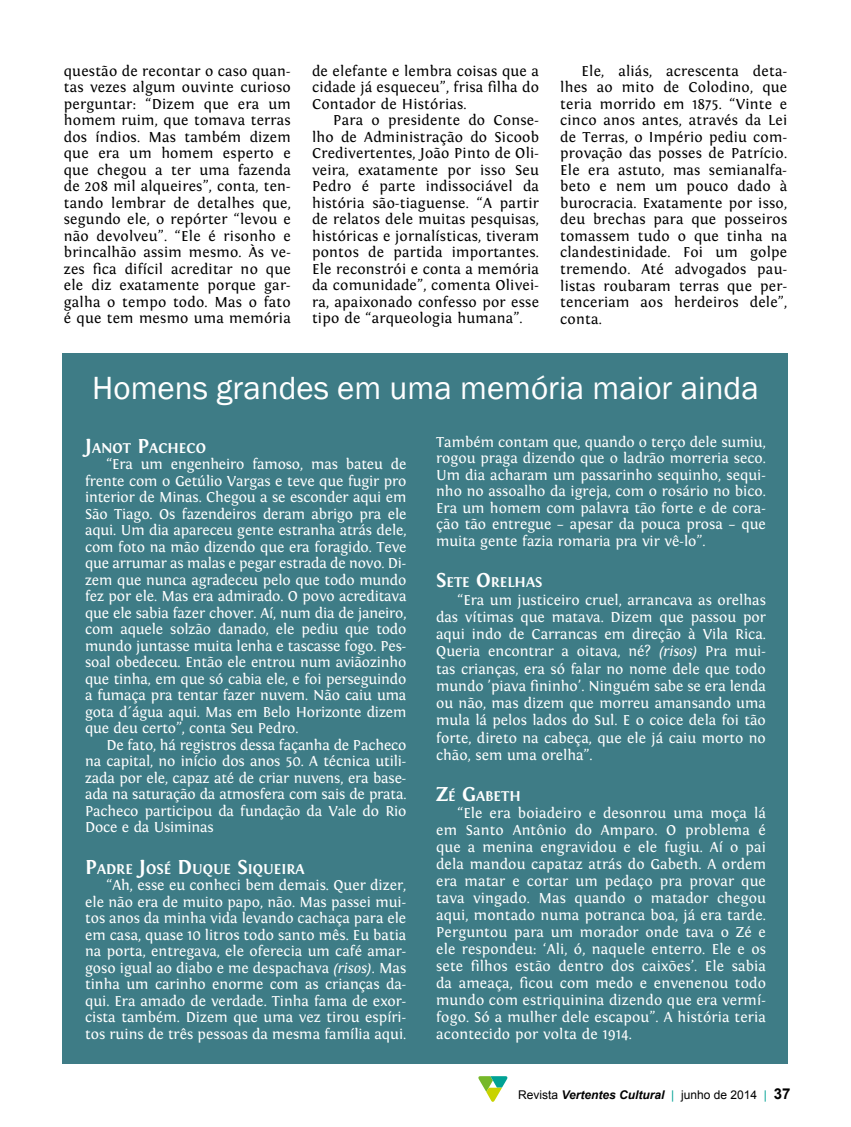
<style>
.page{position:relative;width:851px;height:1127px;background:#fff}
.page>*{position:absolute;margin:0;border:0;box-sizing:border-box;transform-origin:0 0}
.t1{font:33px "Franklin Gothic";color:#fff}
.t2{font:15px/16.5px "Fontin";color:#fff;text-align:justify}
.t3{font:15px/16.5px "Fontin";letter-spacing:.015em;color:#000;text-align:justify}
.t4{font:700 14.7px "Fontin";color:#fff}
.t5{font:12px "Arial";color:#000}
.s1{font-size:21px}
.s2{font-style:italic}
.s3{font-weight:700;font-style:italic}
.s4{color:#00a295}
.s5{font-weight:700;font-size:15px}
</style>
<div class="page">
<svg style="left:478px;top:1076px;width:29px;height:26px"></svg>
<div style="left:62px;top:353px;width:725px;height:710px;background:#3e7c86"></div>
<p class="t3" style="left:64px;top:63px;width:228px">questão de recontar o caso quan&shy;tas vezes algum ouvinte curioso perguntar: “Dizem que era um homem ruim, que tomava terras dos índios. Mas também dizem que era um homem esperto e que chegou a ter uma fazenda de 208 mil alqueires”, conta, ten&shy;tando lembrar de detalhes que, segundo ele, o repórter “levou e não devolveu”. “Ele é risonho e brincalhão assim mesmo. Às ve&shy;zes fica difícil acreditar no que ele diz exatamente porque gar&shy;galha o tempo todo. Mas o fato é que tem mesmo uma memória</p>
<p class="t3" style="left:312px;top:63px;width:228px">de elefante e lembra coisas que a cidade já esqueceu”, frisa filha do Contador de Histórias.</p>
<p class="t3" style="left:312px;top:112px;width:228px;text-indent:21px">Para o presidente do Conse&shy;lho de Administração do Sicoob Credivertentes, João Pinto de Oli&shy;veira, exatamente por isso Seu Pedro é parte indissociável da história são-tiaguense. “A partir de relatos dele muitas pesquisas, históricas e jornalísticas, tiveram pontos de partida importantes.<br>Ele reconstrói e conta a memória da comunidade”, comenta Olivei&shy;ra, apaixonado confesso por esse tipo de “arqueologia humana”.</p>
<p class="t3" style="left:560px;top:63px;width:228px;text-indent:21px">Ele, aliás, acrescenta deta&shy;lhes ao mito de Colodino, que teria morrido em 1875. “Vinte e cinco anos antes, através da Lei de Terras, o Império pediu com&shy;provação das posses de Patrício.<br>Ele era astuto, mas semianalfa&shy;beto e nem um pouco dado à burocracia. Exatamente por isso, deu brechas para que posseiros tomassem tudo o que tinha na clandestinidade. Foi um golpe tremendo. Até advogados pau&shy;listas roubaram terras que per&shy;tenceriam aos herdeiros dele”, conta.</p>
<h1 class="t1" style="left:92px;top:368px;width:668px">Homens grandes em uma memória maior ainda</h1>
<p class="t4" style="left:85px;top:440px;width:122px"><span class="s1">J</span>ANOT <span class="s1">P</span>ACHECO</p>
<p class="t2" style="left:85px;top:456px;width:323px;text-indent:21px">“Era um engenheiro famoso, mas bateu de frente com o Getúlio Vargas e teve que fugir pro interior de Minas. Chegou a se esconder aqui em São Tiago. Os fazendeiros deram abrigo pra ele aqui. Um dia apareceu gente estranha atrás dele, com foto na mão dizendo que era foragido. Teve que arrumar as malas e pegar estrada de novo. Di&shy;zem que nunca agradeceu pelo que todo mundo fez por ele. Mas era admirado. O povo acreditava que ele sabia fazer chover. Aí, num dia de janeiro, com aquele solzão danado, ele pediu que todo mundo juntasse muita lenha e tascasse fogo. Pes&shy;soal obedeceu. Então ele entrou num aviãozinho que tinha, em que só cabia ele, e foi perseguindo a fumaça pra tentar fazer nuvem. Não caiu uma gota d´água aqui. Mas em Belo Horizonte dizem que deu certo”, conta Seu Pedro.</p>
<p class="t2" style="left:85px;top:737px;width:323px;text-indent:21px">De fato, há registros dessa façanha de Pacheco na capital, no início dos anos 50. A técnica utili&shy;zada por ele, capaz até de criar nuvens, era base&shy;ada na saturação da atmosfera com sais de prata.<br>Pacheco participou da fundação da Vale do Rio Doce e da Usiminas</p>
<p class="t4" style="left:85px;top:860px;width:221px"><span class="s1">P</span>ADRE <span class="s1">J</span>OSÉ <span class="s1">D</span>UQUE <span class="s1">S</span>IQUEIRA</p>
<p class="t2" style="left:85px;top:877px;width:323px;text-indent:21px">“Ah, esse eu conheci bem demais. Quer dizer, ele não era de muito papo, não. Mas passei mui&shy;tos anos da minha vida levando cachaça para ele em casa, quase 10 litros todo santo mês. Eu batia na porta, entregava, ele oferecia um café amar&shy;goso igual ao diabo e me despachava <span class="s2">(risos).</span> Mas tinha um carinho enorme com as crianças da&shy;qui. Era amado de verdade. Tinha fama de exor&shy;cista também. Dizem que uma vez tirou espíri&shy;tos ruins de três pessoas da mesma família aqui.</p>
<p class="t2" style="left:436px;top:434px;width:331px">Também contam que, quando o terço dele sumiu, rogou praga dizendo que o ladrão morreria seco.<br>Um dia acharam um passarinho sequinho, sequi&shy;nho no assoalho da igreja, com o rosário no bico.<br>Era um homem com palavra tão forte e de cora&shy;ção tão entregue – apesar da pouca prosa – que muita gente fazia romaria pra vir vê-lo”.</p>
<p class="t4" style="left:436px;top:574px;width:107px"><span class="s1">S</span>ETE <span class="s1">O</span>RELHAS</p>
<p class="t2" style="left:436px;top:591px;width:331px;line-height:17.2px;text-indent:21px">“Era um justiceiro cruel, arrancava as orelhas das vítimas que matava. Dizem que passou por aqui indo de Carrancas em direção à Vila Rica.<br>Queria encontrar a oitava, né? <span class="s2">(risos)</span> Pra mui&shy;tas crianças, era só falar no nome dele que todo mundo 'piava fininho'. Ninguém sabe se era lenda ou não, mas dizem que morreu amansando uma mula lá pelos lados do Sul. E o coice dela foi tão forte, direto na cabeça, que ele já caiu morto no chão, sem uma orelha”.</p>
<p class="t4" style="left:436px;top:788px;width:86px"><span class="s1">Z</span>É <span class="s1">G</span>ABETH</p>
<p class="t2" style="left:436px;top:805px;width:331px;line-height:17px;text-indent:21px">“Ele era boiadeiro e desonrou uma moça lá em Santo Antônio do Amparo. O problema é que a menina engravidou e ele fugiu. Aí o pai dela mandou capataz atrás do Gabeth. A ordem era matar e cortar um pedaço pra provar que tava vingado. Mas quando o matador chegou aqui, montado numa potranca boa, já era tarde.<br>Perguntou para um morador onde tava o Zé e ele respondeu: ‘Ali, ó, naquele enterro. Ele e os sete filhos estão dentro dos caixões’. Ele sabia da ameaça, ficou com medo e envenenou todo mundo com estriquinina dizendo que era vermí&shy;fogo. Só a mulher dele escapou”. A história teria acontecido por volta de 1914.</p>
<p class="t5" style="left:518px;top:1087px;width:273px">Revista <span class="s3">Vertentes Cultural</span> <span class="s4">|</span> junho de 2014 <span class="s4">|</span> <span class="s5">37</span></p>
</div>
